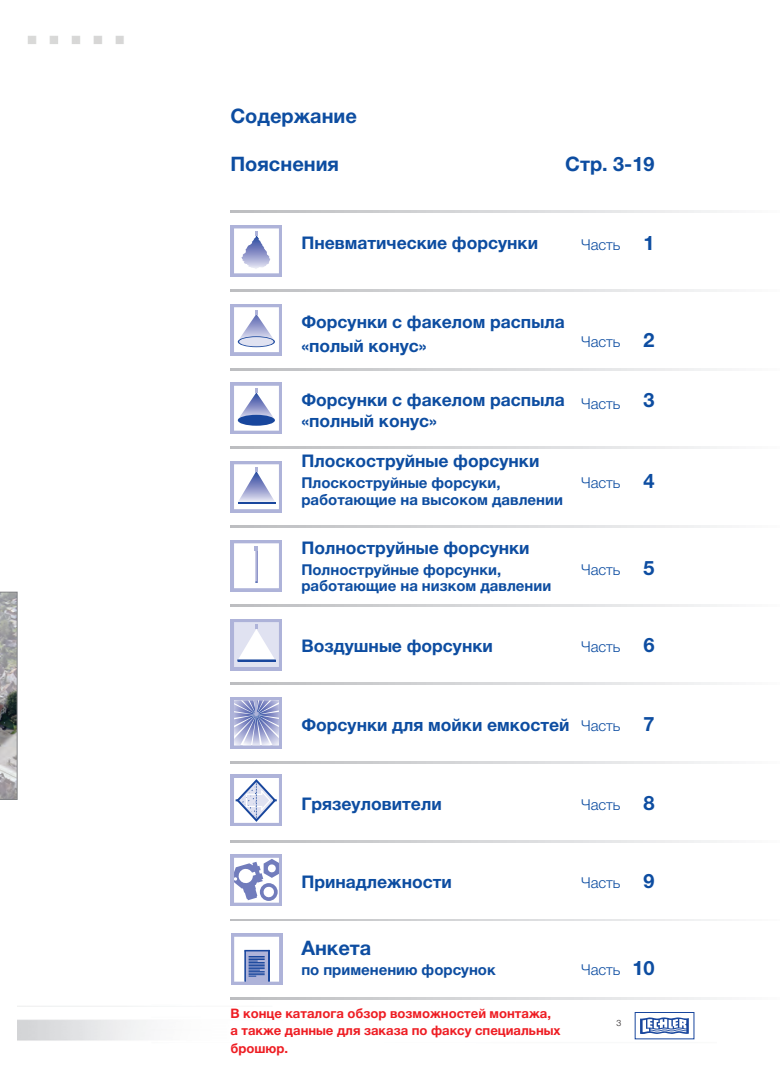
<style>
.page{position:relative;width:780px;height:1088px;background:#fff}
.page>*{position:absolute;margin:0;border:0;box-sizing:border-box;transform-origin:0 0}
.t1{font:700 20px "Helvetica Neue LTCYR";color:#0d4da1}
.t2{font:700 17.5px/24.6px "Helvetica Neue LTCYR";color:#0d4da1}
.t3{font:700 15px "Helvetica Neue LTCYR";color:#0d4da1}
.t4{font:300 15px "Helvetica Neue LTCYR";color:#0d4da1}
.t5{font:700 13.12px/17.6px "Helvetica Neue LTCYR";color:#ee1d23}
.t6{font:300 8.75px "Helvetica Neue LTCYR";color:#231f20}
.s1{font-weight:700;font-size:20px}
.s2{font-size:20px}
.s3{font-weight:300;font-size:15px}
</style>
<div class="page">
<img style="left:18px;top:1006px;width:677px;height:35px">
<img style="left:28px;top:36px;width:96px;height:8px">
<div style="left:230px;top:304px;width:52px;height:52px;background:#aeb3d9"></div>
<svg style="left:238px;top:343px;width:37px;height:5px"></svg>
<div style="left:234px;top:307px;width:45px;height:45px;border:3px solid #fff"></div>
<svg style="left:238px;top:336px;width:37px;height:11px"></svg>
<div style="left:239px;top:337px;width:34px;height:9px;background:#e0e2f1;border-radius:50%"></div>
<svg style="left:238px;top:310px;width:37px;height:31px"></svg>
<div style="left:230px;top:382px;width:52px;height:52px;background:#aeb3d9"></div>
<div style="left:235px;top:387px;width:42px;height:42px;background:#fff"></div>
<div style="left:234px;top:386px;width:45px;height:45px;border:3px solid #fff"></div>
<div style="left:238px;top:415px;width:37px;height:11px;background:#18469d;border-radius:50%"></div>
<svg style="left:238px;top:388px;width:37px;height:32px"></svg>
<div style="left:230px;top:461px;width:52px;height:52px;background:#aeb3d9"></div>
<svg style="left:238px;top:503px;width:37px;height:2px"></svg>
<div style="left:234px;top:464px;width:45px;height:45px;border:3px solid #fff"></div>
<svg style="left:238px;top:467px;width:37px;height:35px"></svg>
<hr style="left:238px;top:502px;width:37px;height:1px;background:#18469d">
<div style="left:230px;top:540px;width:52px;height:52px;background:#aeb3d9"></div>
<div style="left:235px;top:545px;width:42px;height:42px;background:#fff"></div>
<div style="left:234px;top:543px;width:45px;height:45px;border:3px solid #fff"></div>
<svg style="left:255px;top:550px;width:2px;height:31px"></svg>
<svg style="left:254px;top:546px;width:4px;height:4px"></svg>
<div style="left:230px;top:618px;width:52px;height:52px;background:#aeb3d9"></div>
<svg style="left:238px;top:661px;width:37px;height:2px"></svg>
<div style="left:234px;top:622px;width:45px;height:45px;border:3px solid #e0e2f1"></div>
<svg style="left:238px;top:625px;width:37px;height:35px"></svg>
<div style="left:238px;top:660px;width:37px;height:1px;border:1px solid #18469d"></div>
<div style="left:230px;top:774px;width:52px;height:52px;background:#aeb3d9"></div>
<div style="left:234px;top:778px;width:45px;height:45px;border:3px solid #fff"></div>
<svg style="left:235px;top:778px;width:42px;height:45px;background:#d7deee"></svg>
<div style="left:230px;top:854px;width:52px;height:52px;background:#aeb3d9"></div>
<div style="left:234px;top:858px;width:45px;height:45px;border:3px solid #fff"></div>
<svg style="left:234px;top:859px;width:45px;height:41px;background:#bcc2df"></svg>
<div style="left:230px;top:225px;width:52px;height:52px;background:#aeb3d9"></div>
<div style="left:235px;top:230px;width:42px;height:42px;background:#fff"></div>
<div style="left:234px;top:228px;width:45px;height:45px;border:3px solid #fff"></div>
<svg style="left:241px;top:231px;width:29px;height:38px"></svg>
<svg style="left:0;top:592px;width:17px;height:208px;background:#9b9c9c"></svg>
<div style="left:634px;top:1012px;width:60px;height:27px;border:1px solid #18469d"></div>
<svg style="left:640px;top:1017px;width:48px;height:17px"></svg>
<div style="left:230px;top:697px;width:52px;height:52px;background:#aeb3d9"></div>
<svg style="left:234px;top:700px;width:45px;height:45px"></svg>
<svg style="left:230px;top:211px;width:494px;height:2px"></svg>
<svg style="left:230px;top:290px;width:494px;height:1px"></svg>
<svg style="left:230px;top:368px;width:494px;height:2px"></svg>
<svg style="left:230px;top:447px;width:494px;height:2px"></svg>
<svg style="left:230px;top:526px;width:494px;height:1px"></svg>
<svg style="left:230px;top:604px;width:494px;height:2px"></svg>
<svg style="left:230px;top:683px;width:494px;height:2px"></svg>
<svg style="left:230px;top:762px;width:494px;height:1px"></svg>
<svg style="left:230px;top:840px;width:494px;height:2px"></svg>
<svg style="left:230px;top:919px;width:494px;height:2px"></svg>
<svg style="left:230px;top:998px;width:494px;height:1px"></svg>
<div style="left:230px;top:933px;width:52px;height:52px;background:#aeb3d9"></div>
<div style="left:235px;top:938px;width:43px;height:42px;background:#fff"></div>
<div style="left:234px;top:937px;width:45px;height:44px;border:3px solid #fff"></div>
<div style="left:245px;top:950px;width:23px;height:32px;background:#aeb3d9"></div>
<hr style="left:244px;top:950px;width:2px;height:31px;background:#18469d">
<hr style="left:268px;top:950px;width:2px;height:31px;background:#18469d">
<svg style="left:244px;top:950px;width:24px;height:27px"></svg>
<p class="t1" style="left:230px;top:108px;width:128px">Содержание</p>
<p class="t1" style="left:230px;top:157px;width:110px">Пояснения</p>
<p class="t1" style="left:565px;top:157px;width:91px">Стр. 3-19</p>
<p class="t2" style="left:301px;top:232px;width:238px">Пневматические форсунки</p>
<p class="t4" style="left:581px;top:239px;width:75px">Часть <span class="s1">1</span></p>
<p class="t2" style="left:301px;top:311px;width:265px">Форсунки с факелом распыла «полый конус»</p>
<p class="t4" style="left:581px;top:336px;width:75px">Часть <span class="s1">2</span></p>
<p class="t2" style="left:301px;top:391px;width:355px;line-height:21.4px">Форсунки с факелом распыла <sub>Часть</sub> <span class="s2">3 </span>«полный конус»</p>
<p class="t2" style="left:301px;top:450px;width:239px">Плоскоструйные форсунки</p>
<p class="t3" style="left:301px;top:477px;width:201px">Плоскоструйные форсуки,</p>
<p class="t4" style="left:581px;top:477px;width:75px">Часть <span class="s1">4</span></p>
<p class="t3" style="left:301px;top:494px;width:263px">работающие на высоком давлении</p>
<p class="t2" style="left:301px;top:536px;width:230px">Полноструйные форсунки</p>
<p class="t3" style="left:301px;top:564px;width:201px">Полноструйные форсунки,</p>
<p class="t4" style="left:581px;top:564px;width:75px">Часть <span class="s1">5</span></p>
<p class="t3" style="left:301px;top:580px;width:251px">работающие на низком давлении</p>
<p class="t2" style="left:301px;top:635px;width:193px">Воздушные форсунки</p>
<p class="t4" style="left:581px;top:641px;width:75px">Часть <span class="s1">6</span></p>
<p class="t2" style="left:301px;top:714px;width:355px">Форсунки для мойки емкостей <span class="s3">Часть</span> <span class="s2">7</span></p>
<p class="t2" style="left:301px;top:792px;width:142px">Грязеуловители</p>
<p class="t4" style="left:581px;top:799px;width:75px">Часть <span class="s1">8</span></p>
<p class="t2" style="left:301px;top:871px;width:152px">Принадлежности</p>
<p class="t4" style="left:581px;top:878px;width:75px">Часть <span class="s1">9</span></p>
<p class="t1" style="left:301px;top:941px;width:71px">Анкета</p>
<p class="t3" style="left:301px;top:965px;width:196px">по применению форсунок</p>
<p class="t4" style="left:581px;top:965px;width:75px">Часть <span class="s1">10</span></p>
<p class="t5" style="left:230px;top:1005px;width:331px">В конце каталога обзор возможностей монтажа, а также данные для заказа по факсу специальных брошюр.</p>
<p class="t6" style="left:616px;top:1019px;width:6px">3</p>
</div>
